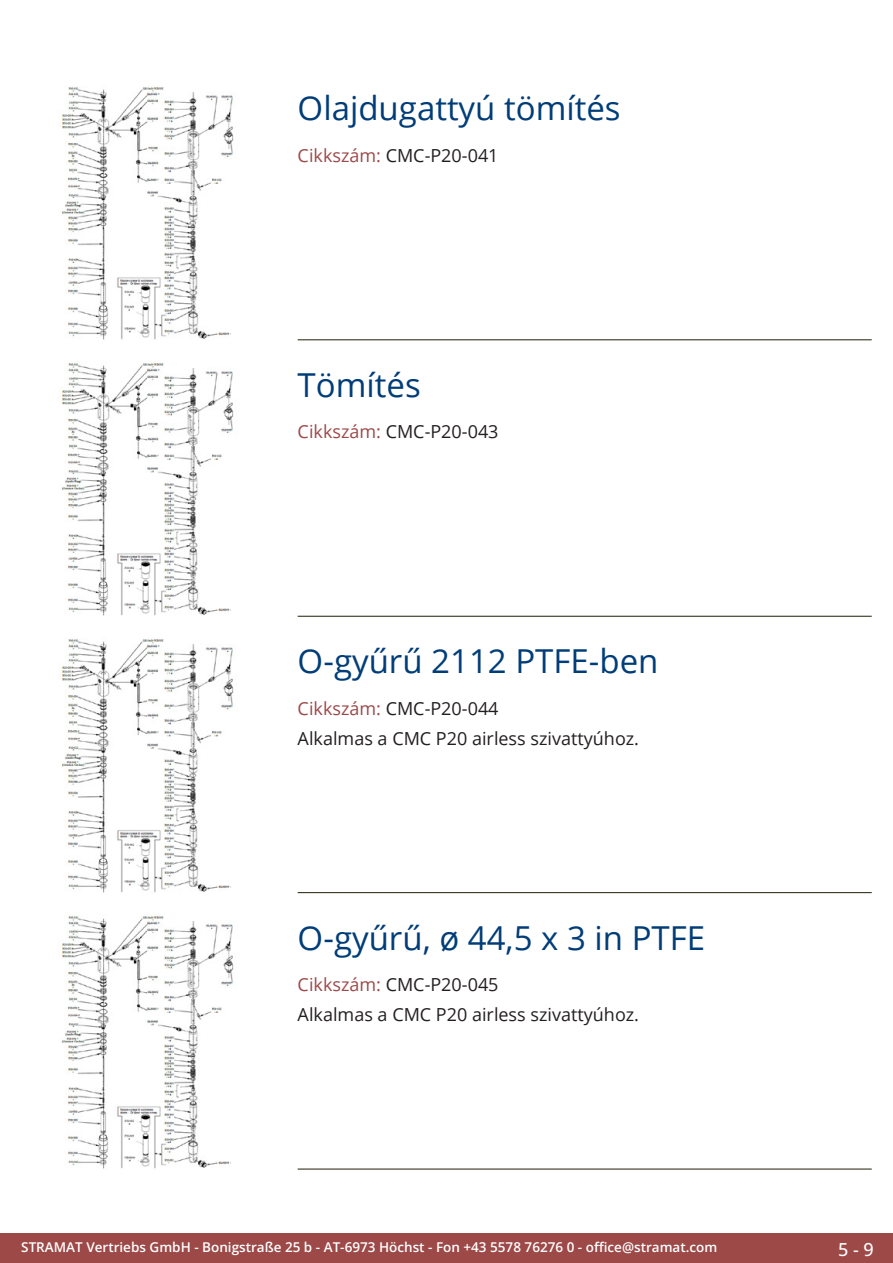
<style>
.page{position:relative;width:893px;height:1263px;background:#fff}
.page>*{position:absolute;margin:0;border:0;box-sizing:border-box;transform-origin:0 0}
.Produkttitel{font:33px "Open Sans";color:#003d78}
.TechDaten_Überschrif{font:18px "Open Sans";color:#231f20}
.Beschreibung_Text{font:18px "Open Sans";color:#231f20}
.t1{font:500 18px "Open Sans";color:#fff}
.t2{font:600 13.5px "Open Sans";color:#fff}
.s1{color:#9c4948}
</style>
<div class="page">
<div style="left:0;top:1233px;width:893px;height:30px;background:#9c4948"></div>
<hr style="left:298px;top:340px;width:574px;height:1px;background:#201d08">
<hr style="left:298px;top:616px;width:574px;height:1px;background:#201d08">
<hr style="left:298px;top:892px;width:574px;height:1px;background:#201d08">
<hr style="left:298px;top:1169px;width:574px;height:1px;background:#201d08">
<img style="left:61px;top:87px;width:173px;height:253px">
<img style="left:61px;top:363px;width:173px;height:253px">
<img style="left:61px;top:639px;width:173px;height:254px">
<img style="left:61px;top:916px;width:173px;height:253px">
<p class="Produkttitel" style="left:298px;top:86px;width:324px">Olajdugattyú tömítés</p>
<p class="TechDaten_Überschrif" style="left:298px;top:143px;width:202px"><span class="s1">Cikkszám:</span> CMC-P20-041</p>
<p class="Produkttitel" style="left:298px;top:362px;width:125px">Tömítés</p>
<p class="TechDaten_Überschrif" style="left:298px;top:420px;width:202px"><span class="s1">Cikkszám:</span> CMC-P20-043</p>
<p class="Produkttitel" style="left:298px;top:638px;width:362px">O-gyűrű 2112 PTFE-ben</p>
<p class="TechDaten_Überschrif" style="left:298px;top:696px;width:202px"><span class="s1">Cikkszám:</span> CMC-P20-044</p>
<p class="Beschreibung_Text" style="left:298px;top:726px;width:343px">Alkalmas a CMC P20 airless szivattyúhoz.</p>
<p class="Produkttitel" style="left:298px;top:915px;width:409px">O-gyűrű, ø 44,5 x 3 in PTFE</p>
<p class="TechDaten_Überschrif" style="left:298px;top:972px;width:202px"><span class="s1">Cikkszám:</span> CMC-P20-045</p>
<p class="Beschreibung_Text" style="left:298px;top:1002px;width:343px">Alkalmas a CMC P20 airless szivattyúhoz.</p>
<p class="t2" style="left:21px;top:1238px;width:698px">STRAMAT Vertriebs GmbH - Bonigstraße 25 b - AT-6973 Höchst - Fon +43 5578 76276 0 - office@stramat.com</p>
<h2 class="t1" style="left:838px;top:1237px;width:37px">5 - 9</h2>
</div>
